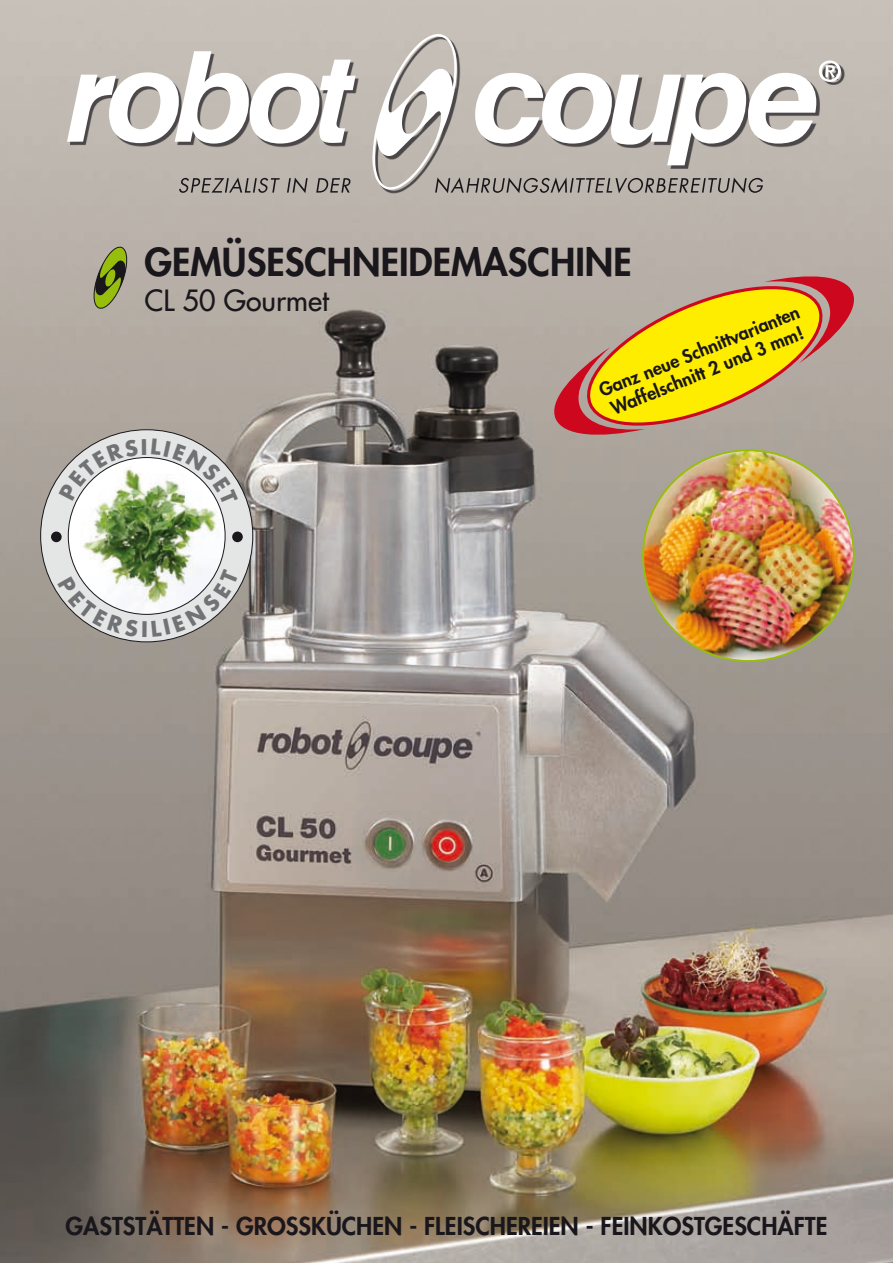
<style>
.page{position:relative;width:893px;height:1263px;background:#fff}
.page>*{position:absolute;margin:0;border:0;box-sizing:border-box;transform-origin:0 0}
.t1{font:800 37.5px "Futura";color:#1a171c}
.t2{font:28.5px "Futura";color:#1a171c}
.t3{font:800 24px "Futura";color:#1a171c}
.t4{font:800 18px/21px "Futura";color:#1a171c}
</style>
<div class="page">
<img style="left:0;top:0;width:893px;height:1263px">
<svg style="left:91px;top:244px;width:39px;height:66px;background:#8b9359"></svg>
<div style="left:70px;top:37px;width:777px;height:159px;background:#beb7af"></div>
<svg style="left:67px;top:51px;width:289px;height:93px"></svg>
<div style="left:41px;top:430px;width:212px;height:212px;background:#e4e5e5;border-radius:50%"></div>
<img style="left:68px;top:457px;width:157px;height:157px;border-radius:78px">
<svg style="left:548px;top:272px;width:312px;height:167px;background:#b68f8c"></svg>
<svg style="left:579px;top:277px;width:251px;height:158px;background:#dabd48"></svg>
<img style="left:643px;top:450px;width:211px;height:211px;border-radius:105px">
<svg style="left:179px;top:177px;width:101px;height:16px"></svg>
<svg style="left:287px;top:178px;width:21px;height:15px"></svg>
<svg style="left:316px;top:178px;width:35px;height:15px"></svg>
<svg style="left:372px;top:33px;width:469px;height:160px"></svg>
<div style="left:51px;top:531px;width:11px;height:11px;background:#1a171c;border-radius:50%"></div>
<div style="left:232px;top:531px;width:11px;height:11px;background:#1a171c;border-radius:50%"></div>
<svg style="left:59px;top:439px;width:179px;height:67px"></svg>
<svg style="left:57px;top:569px;width:182px;height:68px"></svg>
<h1 class="t1" style="left:145px;top:237px;width:123px">GEMÜSESC</h1>
<h1 class="t1" style="left:327px;top:237px;width:267px">HNEIDEMASCHINE</h1>
<p class="t2" style="left:145px;top:282px;width:186px">CL 50 Gourmet</p>
<p class="t4" style="left:596px;top:381px;width:220px;rotate:-22deg">Ganz neue Schnittvarianten<br>Waffelschnitt 2 und 3 mm!</p>
<p class="t3" style="left:66px;top:1210px;width:15px">GASTST</p>
<p class="t3" style="left:146px;top:1210px;width:30px">ÄTTEN</p>
<p class="t3" style="left:221px;top:1210px;width:31px">- GROSSK</p>
<p class="t3" style="left:326px;top:1210px;width:121px">ÜCHEN - FLEISC</p>
<p class="t3" style="left:490px;top:1210px;width:29px">HEREIEN</p>
<p class="t3" style="left:586px;top:1210px;width:41px">- FEINKOSTGESC</p>
<p class="t3" style="left:761px;top:1210px;width:56px">HÄFTE</p>
</div>
